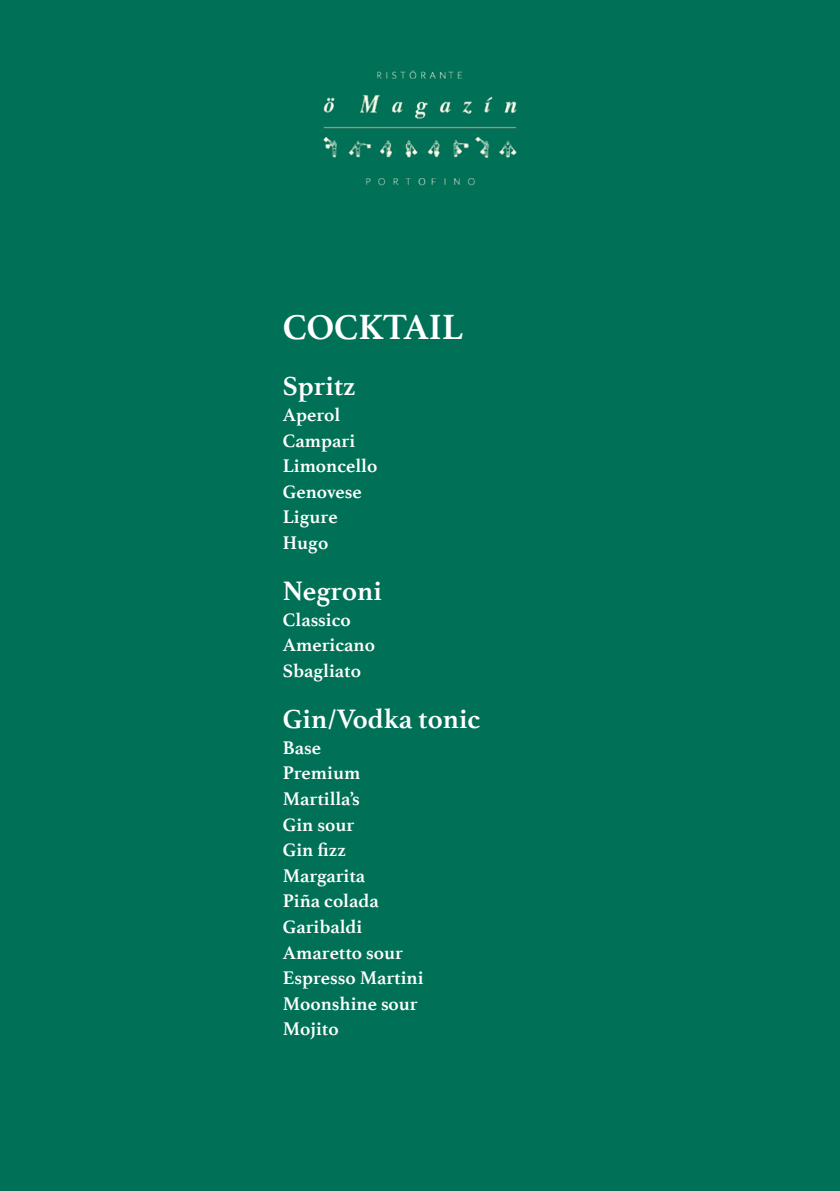
<style>
.page{position:relative;width:840px;height:1191px;background:#fff}
.page>*{position:absolute;margin:0;border:0;box-sizing:border-box;transform-origin:0 0}
.t1{font:700 36.8px "Athelas";color:#fff}
.t2{font:700 28px "Athelas";color:#fff}
.t3{font:700 19.2px/25.6px "Athelas";color:#fff}
</style>
<div class="page">
<div style="left:0;top:0;width:839px;height:1191px;background:#007156"></div>
<img style="left:323px;top:70px;width:194px;height:116px">
<h1 class="t1" style="left:283px;top:296px;width:181px">COCKTAIL</h1>
<h2 class="t2" style="left:283px;top:363px;width:74px">Spritz</h2>
<p class="t3" style="left:283px;top:401px;width:96px">Aperol<br>Campari<br>Limoncello<br>Genovese<br>Ligure<br>Hugo</p>
<h2 class="t2" style="left:283px;top:568px;width:100px">Negroni</h2>
<p class="t3" style="left:283px;top:606px;width:94px">Classico<br>Americano<br>Sbagliato</p>
<h2 class="t2" style="left:283px;top:696px;width:199px">Gin/Vodka tonic</h2>
<p class="t3" style="left:283px;top:734px;width:142px">Base<br>Premium<br>Martilla’s<br>Gin sour<br>Gin fizz<br>Margarita<br>Piña colada<br>Garibaldi<br>Amaretto sour<br>Espresso Martini<br>Moonshine sour<br>Mojito</p>
</div>
